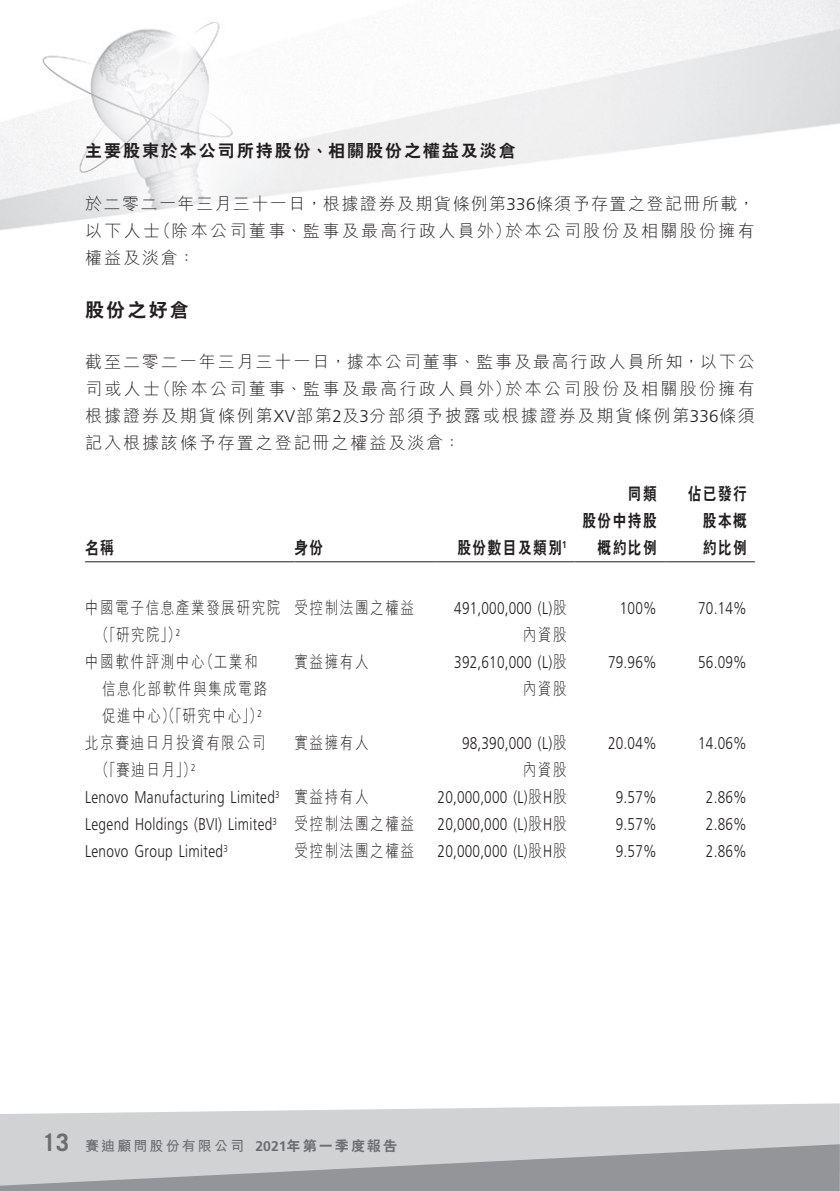
<style>
.page{position:relative;width:840px;height:1191px;background:#fff}
.page>*{position:absolute;margin:0;border:0;box-sizing:border-box;transform-origin:0 0}
.t1{font:700 24px "Trade Gothic LT Std";color:#6c6d70}
._03_H1{font:800 19px "C Hei 2 HK";letter-spacing:.115em;color:#231f20}
._01_Body_Text{font:300 17px "Frutiger LT Std";letter-spacing:.015em;color:#231f20;scale:.8 1}
._01_Body_Text-2{font:300 17px/27px "M Hei HK";letter-spacing:.115em;color:#231f20}
._15_Table_Stub{font:300 17px/27px "M Hei HK";letter-spacing:.115em;color:#231f20;scale:.8 1}
._15_Table_Stub-2{font:300 17px "Frutiger LT Std";letter-spacing:.025em;color:#231f20;scale:.8 1}
._01_Body_Text-3{font:300 17px/27px "M Hei HK";letter-spacing:.085em;color:#231f20;text-align:right}
._01_Body_Text-4{font:300 17px "M Hei HK";letter-spacing:.115em;color:#231f20;scale:.8 1}
._01_Body_Text-5{font:300 17px "M Hei HK";letter-spacing:.14em;color:#231f20}
._01_Body_Text-6{font:800 17px "C Hei 2 HK";letter-spacing:.115em;color:#231f20;scale:.8 1}
._04___H2{font:800 17px "C Hei 2 HK";letter-spacing:.115em;color:#231f20}
._15_Table_Stub-3{font:800 17px "C Hei 2 HK";color:#231f20;scale:.8 1}
.t2{font:800 14px "C Hei 2 HK";letter-spacing:.15em;color:#6c6d70}
.t3{font:700 14px "M Hei HK";letter-spacing:.15em;color:#6c6d70}
._15_Table_Stub-4{font:300 10px "Frutiger LT Std";color:#231f20;scale:.8 1}
._01_Body_Text-7{font:700 10px "Frutiger LT Std";color:#231f20;scale:.8 1}
.s1{font-family:"Frutiger LT Std"}
.s2{font-family:"M Hei HK"}
.s3{font-family:"Frutiger LT Std";font-weight:700}
</style>
<div class="page">
<img style="left:0;top:0;width:839px;height:230px">
<svg style="left:0;top:1103px;width:839px;height:41px;background:#d7d8da"></svg>
<svg style="left:0;top:1144px;width:839px;height:47px;background:#aeb0b2"></svg>
<hr style="left:85px;top:561px;width:209px;height:1px;background:#231f20">
<hr style="left:294px;top:561px;width:140px;height:1px;background:#231f20">
<hr style="left:434px;top:561px;width:140px;height:1px;background:#231f20">
<hr style="left:574px;top:561px;width:90px;height:1px;background:#231f20">
<hr style="left:664px;top:561px;width:90px;height:1px;background:#231f20">
<p class="_04___H2" style="left:85px;top:139px;width:432px">主要股東於本公司所持股份、相關股份之權益及淡倉</p>
<p class="_01_Body_Text-3" style="left:85px;top:190px;width:671px">於二零二一年三月三十一日，根據證券及期貨條例第<span class="s1">336</span>條須予存置之登記冊所載，於本公司股份及相關股份擁有</p>
<p class="_01_Body_Text-5" style="left:154px;top:219px;width:359px">（除本公司董事、監事及最高行政人員外）</p>
<p class="_01_Body_Text-2" style="left:85px;top:217px;width:111px">以下人士<br>權益及淡倉：</p>
<p class="_03_H1" style="left:85px;top:297px;width:105px">股份之好倉</p>
<p class="_01_Body_Text-2" style="left:85px;top:348px;width:671px;text-align:right">截至二零二一年三月三十一日，據本公司董事、監事及最高行政人員所知，以下公於本公司股份及相關股份擁有</p>
<p class="_01_Body_Text-5" style="left:154px;top:377px;width:359px">（除本公司董事、監事及最高行政人員外）</p>
<p class="_01_Body_Text-2" style="left:85px;top:375px;width:670px">司或人士<br>根據證券及期貨條例第<span class="s1">XV</span>部第及<span class="s1">2 3</span>分部須予披露或根據證券及期貨條例第<span class="s1">336</span>條須記入根據該條予存置之登記冊之權益及淡倉：</p>
<p class="_15_Table_Stub-3" style="left:85px;top:536px;width:37px">名稱</p>
<p class="_01_Body_Text-6" style="left:294px;top:536px;width:37px">身份</p>
<p class="_01_Body_Text-6" style="left:457px;top:536px;width:132px">股份數目及類別</p>
<p class="_01_Body_Text-7" style="left:562px;top:539px;width:7px">1</p>
<p class="_01_Body_Text-6" style="left:627px;top:482px;width:37px">同類</p>
<p class="_01_Body_Text-6" style="left:582px;top:509px;width:94px">股份中持股</p>
<p class="_01_Body_Text-6" style="left:597px;top:536px;width:75px">概約比例</p>
<p class="_01_Body_Text-6" style="left:687px;top:482px;width:75px">佔已發行</p>
<p class="_01_Body_Text-6" style="left:702px;top:509px;width:56px">股本概</p>
<p class="_01_Body_Text-6" style="left:702px;top:536px;width:56px">約比例</p>
<p class="_15_Table_Stub" style="left:95px;top:594px;width:233px;text-indent:-10px">中國電子信息產業發展研究院（「研究院 <sup>2</sup>(「</p>
<p class="_01_Body_Text" style="left:454px;top:598px;width:142px">491,000,000 <span class="s2">股</span>) L(</p>
<p class="_01_Body_Text-4" style="left:294px;top:596px;width:151px">受控制法團之權益</p>
<p class="_01_Body_Text-4" style="left:522px;top:623px;width:56px">內資股</p>
<p class="_01_Body_Text" style="left:619px;top:598px;width:48px">100%</p>
<p class="_01_Body_Text" style="left:697px;top:598px;width:62px">70.14%</p>
<p class="_01_Body_Text-4" style="left:294px;top:650px;width:94px">實益擁有人</p>
<p class="_15_Table_Stub" style="left:200px;top:648px;width:74px">（工業和</p>
<p class="_15_Table_Stub" style="left:102px;top:648px;width:208px;text-indent:-17px">中國軟件評測中心<br>信息化部軟件與集成電路促進中心）（「研究中心 <sup>2</sup>(「</p>
<p class="_01_Body_Text" style="left:454px;top:652px;width:142px">392,610,000 <span class="s2">股</span>) L(</p>
<p class="_01_Body_Text-4" style="left:522px;top:677px;width:56px">內資股</p>
<p class="_01_Body_Text" style="left:607px;top:652px;width:62px">79.96%</p>
<p class="_01_Body_Text" style="left:697px;top:652px;width:62px">56.09%</p>
<p class="_01_Body_Text-4" style="left:294px;top:731px;width:94px">實益擁有人</p>
<p class="_15_Table_Stub" style="left:95px;top:729px;width:214px;text-indent:-10px">北京賽迪日月投資有限公司（「賽迪日月 <sup>2</sup>(「</p>
<p class="_01_Body_Text" style="left:461px;top:733px;width:132px">98,390,000 <span class="s2">股</span>) L(</p>
<p class="_01_Body_Text-4" style="left:522px;top:758px;width:56px">內資股</p>
<p class="_01_Body_Text" style="left:607px;top:733px;width:62px">20.04%</p>
<p class="_01_Body_Text" style="left:697px;top:733px;width:62px">14.06%</p>
<p class="_15_Table_Stub-2" style="left:85px;top:787px;width:239px">Lenovo Manufacturing Limited</p>
<p class="_15_Table_Stub-4" style="left:275px;top:788px;width:7px">3</p>
<p class="_01_Body_Text-4" style="left:294px;top:785px;width:94px">實益持有人</p>
<p class="_01_Body_Text" style="left:437px;top:787px;width:163px">20,000,000 )L( <span class="s2">股</span>H<span class="s2">股</span></p>
<p class="_01_Body_Text" style="left:615px;top:787px;width:53px">9.57%</p>
<p class="_01_Body_Text" style="left:705px;top:787px;width:53px">2.86%</p>
<p class="_15_Table_Stub-2" style="left:85px;top:814px;width:235px">Legend Holdings (BVI) Limited</p>
<p class="_15_Table_Stub-4" style="left:272px;top:815px;width:7px">3</p>
<p class="_01_Body_Text-4" style="left:294px;top:812px;width:151px">受控制法團之權益</p>
<p class="_01_Body_Text" style="left:437px;top:814px;width:163px">20,000,000 )L( <span class="s2">股</span>H<span class="s2">股</span></p>
<p class="_01_Body_Text" style="left:615px;top:814px;width:53px">9.57%</p>
<p class="_01_Body_Text" style="left:705px;top:814px;width:53px">2.86%</p>
<p class="_15_Table_Stub-2" style="left:85px;top:841px;width:174px">Lenovo Group Limited</p>
<p class="_15_Table_Stub-4" style="left:223px;top:842px;width:7px">3</p>
<p class="_01_Body_Text-4" style="left:294px;top:839px;width:151px">受控制法團之權益</p>
<p class="_01_Body_Text" style="left:437px;top:841px;width:163px">20,000,000 )L( <span class="s2">股</span>H<span class="s2">股</span></p>
<p class="_01_Body_Text" style="left:615px;top:841px;width:53px">9.57%</p>
<p class="_01_Body_Text" style="left:705px;top:841px;width:53px">2.86%</p>
<h1 class="t1" style="left:42px;top:1127px;width:28px">13</h1>
<p class="t3" style="left:85px;top:1135px;width:160px">賽迪顧問股份有限公司</p>
<p class="t2" style="left:255px;top:1136px;width:143px"><span class="s3">2021</span>年第一季度報告</p>
</div>
